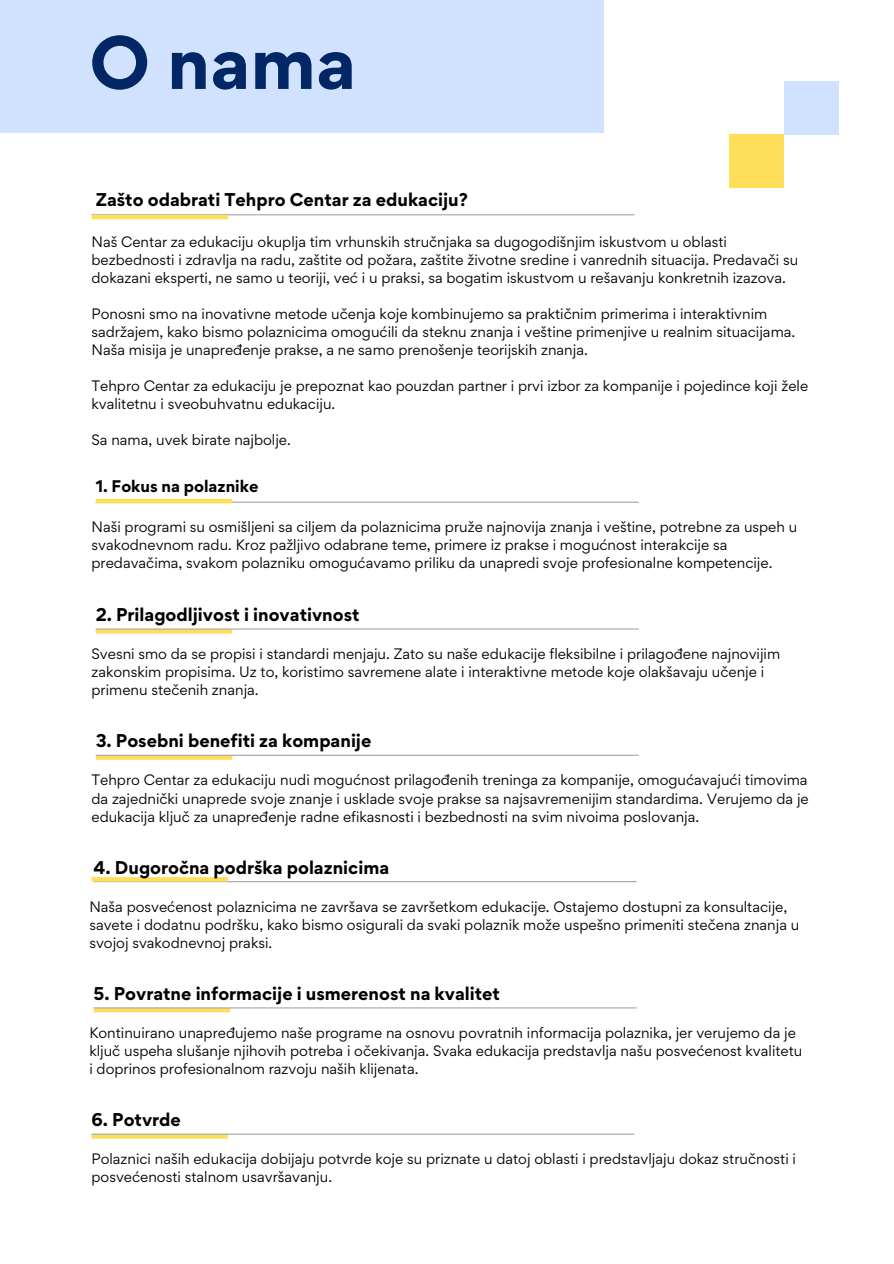
<style>
.page{position:relative;width:894px;height:1264px;background:#fff}
.page>*{position:absolute;margin:0;border:0;box-sizing:border-box;transform-origin:0 0}
.t1{font:700 67.5px "Gordita";color:#032664}
.t2{font:700 16.5px "Gordita";color:#000}
.t3{font:700 15px "Gordita";color:#000}
.t4{font:13.5px/18px "Gordita";color:#000}
</style>
<div class="page">
<div style="left:0;top:0;width:603px;height:132px;background:#d0e2fd"></div>
<hr style="left:91px;top:214px;width:543px;height:1px;background:#a6a6a6">
<hr style="left:96px;top:501px;width:542px;height:2px;background:#a6a6a6">
<hr style="left:91px;top:215px;width:137px;height:4px;background:#ffde59">
<svg style="left:96px;top:629px;width:136px;height:4px"></svg>
<div style="left:729px;top:134px;width:54px;height:54px;background:#ffde59"></div>
<div style="left:783px;top:82px;width:55px;height:53px;background:#d0e2fd"></div>
<hr style="left:96px;top:628px;width:542px;height:1px;background:#a6a6a6">
<hr style="left:96px;top:755px;width:136px;height:4px;background:#ffde59">
<hr style="left:96px;top:754px;width:542px;height:2px;background:#a6a6a6">
<hr style="left:94px;top:881px;width:542px;height:1px;background:#a6a6a6">
<svg style="left:94px;top:1008px;width:136px;height:4px"></svg>
<hr style="left:94px;top:1007px;width:542px;height:1px;background:#a6a6a6">
<hr style="left:96px;top:499px;width:136px;height:4px;background:#ffde59">
<svg style="left:91px;top:877px;width:137px;height:4px"></svg>
<svg style="left:91px;top:1134px;width:137px;height:4px"></svg>
<hr style="left:91px;top:1133px;width:543px;height:1px;background:#a6a6a6">
<h1 class="t1" style="left:89px;top:17px;width:268px">O nama</h1>
<p class="t2" style="left:96px;top:189px;width:373px">Zašto odabrati Tehpro Centar za edukaciju?</p>
<p class="t4" style="left:91px;top:233px;width:708px">Naš Centar za edukaciju okuplja tim vrhunskih stručnjaka sa dugogodišnjim iskustvom u oblasti bezbednosti i zdravlja na radu, zaštite od požara, zaštite životne sredine i vanrednih situacija. Predavači su dokazani eksperti, ne samo u teoriji, već i u praksi, sa bogatim iskustvom u rešavanju konkretnih izazova.</p>
<p class="t4" style="left:91px;top:305px;width:705px">Ponosni smo na inovativne metode učenja koje kombinujemo sa praktičnim primerima i interaktivnim sadržajem, kako bismo polaznicima omogućili da steknu znanja i veštine primenjive u realnim situacijama.<br>Naša misija je unapređenje prakse, a ne samo prenošenje teorijskih znanja.</p>
<p class="t4" style="left:91px;top:377px;width:718px">Tehpro Centar za edukaciju je prepoznat kao pouzdan partner i prvi izbor za kompanije i pojedince koji žele kvalitetnu i sveobuhvatnu edukaciju.</p>
<p class="t4" style="left:91px;top:431px;width:201px">Sa nama, uvek birate najbolje.</p>
<p class="t3" style="left:96px;top:476px;width:164px">1. Fokus na polaznike</p>
<p class="t4" style="left:91px;top:518px;width:707px">Naši programi su osmišljeni sa ciljem da polaznicima pruže najnovija znanja i veštine, potrebne za uspeh u svakodnevnom radu. Kroz pažljivo odabrane teme, primere iz prakse i mogućnost interakcije sa predavačima, svakom polazniku omogućavamo priliku da unapredi svoje profesionalne kompetencije.</p>
<p class="t2" style="left:96px;top:603px;width:265px">2. Prilagodljivost i inovativnost</p>
<p class="t4" style="left:91px;top:644px;width:690px">Svesni smo da se propisi i standardi menjaju. Zato su naše edukacije fleksibilne i prilagođene najnovijim zakonskim propisima. Uz to, koristimo savremene alate i interaktivne metode koje olakšavaju učenje i primenu stečenih znanja.</p>
<p class="t2" style="left:96px;top:729px;width:277px">3. Posebni benefiti za kompanije</p>
<p class="t4" style="left:91px;top:771px;width:718px;text-align:justify">Tehpro Centar za edukaciju nudi mogućnost prilagođenih treninga za kompanije, omogućavajući timovima da zajednički unaprede svoje znanje i usklade svoje prakse sa najsavremenijim standardima. Verujemo da je edukacija ključ za unapređenje radne efikasnosti i bezbednosti na svim nivoima poslovanja.</p>
<p class="t2" style="left:94px;top:856px;width:297px">4. Dugoročna podrška polaznicima</p>
<p class="t4" style="left:89px;top:897px;width:711px">Naša posvećenost polaznicima ne završava se završetkom edukacije. Ostajemo dostupni za konsultacije, savete i dodatnu podršku, kako bismo osigurali da svaki polaznik može uspešno primeniti stečena znanja u svojoj svakodnevnoj praksi.</p>
<p class="t2" style="left:94px;top:982px;width:408px">5. Povratne informacije i usmerenost na kvalitet</p>
<p class="t4" style="left:89px;top:1023px;width:714px">Kontinuirano unapređujemo naše programe na osnovu povratnih informacija polaznika, jer verujemo da je ključ uspeha slušanje njihovih potreba i očekivanja. Svaka edukacija predstavlja našu posvećenost kvalitetu i doprinos profesionalnom razvoju naših klijenata.</p>
<p class="t2" style="left:91px;top:1108px;width:91px">6. Potvrde</p>
<p class="t4" style="left:91px;top:1149px;width:705px">Polaznici naših edukacija dobijaju potvrde koje su priznate u datoj oblasti i predstavljaju dokaz stručnosti i posvećenosti stalnom usavršavanju.</p>
</div>
